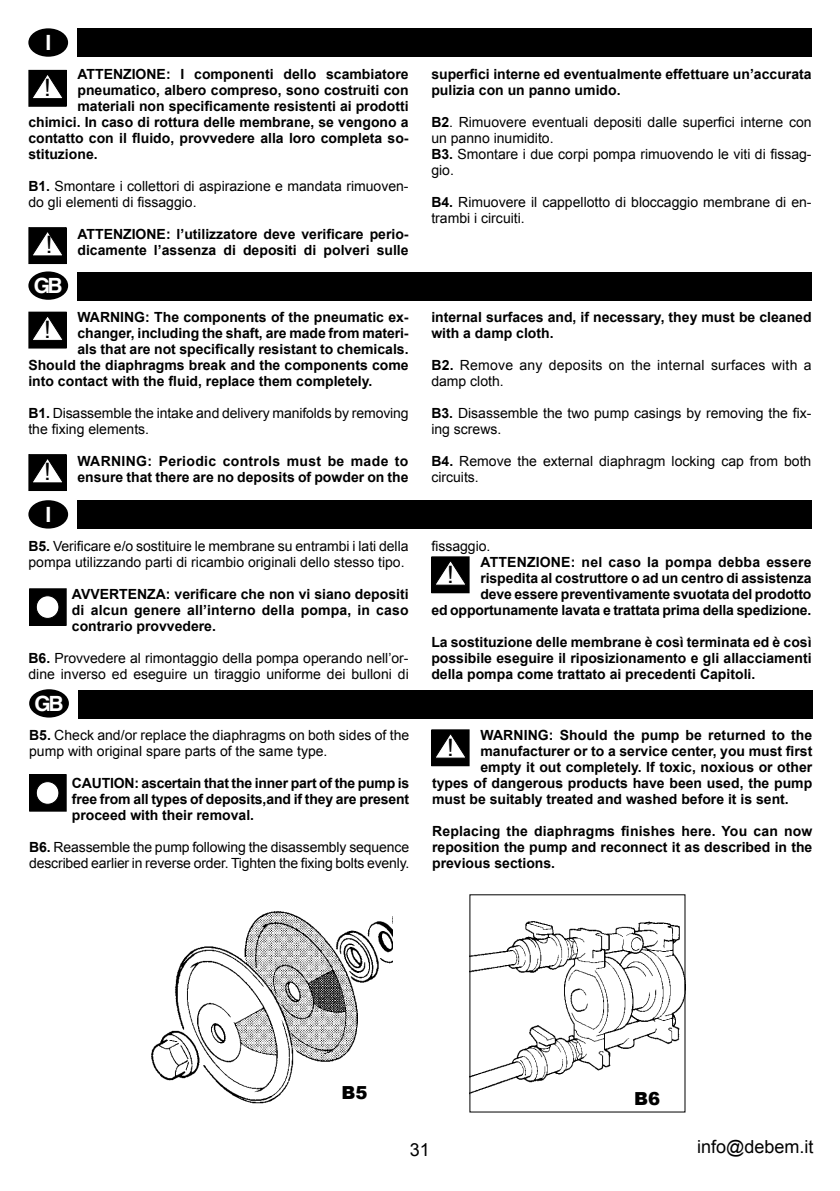
<style>
.page{position:relative;width:840px;height:1191px;background:#fff}
.page>*{position:absolute;margin:0;border:0;box-sizing:border-box;transform-origin:0 0}
.t1{font:24px "Arial";color:#000}
.t2{font:700 21px "Helvetica";color:#fff}
.t3{font:18px "Arial";color:#000}
.t4{font:900 18px "Arial";color:#000}
.t5{font:700 14px/16px "Arial";color:#000}
.t6{font:14px/16px "Arial";color:#000}
.s1{font-weight:700}
</style>
<div class="page">
<div style="left:29px;top:29px;width:38px;height:27px;background:#000;border-radius:50%"></div>
<div style="left:28px;top:28px;width:40px;height:29px;border:2px solid #000;border-radius:50%"></div>
<div style="left:77px;top:28px;width:734px;height:29px;background:#000"></div>
<div style="left:77px;top:272px;width:734px;height:29px;background:#000"></div>
<div style="left:29px;top:272px;width:38px;height:27px;background:#000;border-radius:50%"></div>
<div style="left:28px;top:271px;width:40px;height:29px;border:2px solid #000;border-radius:50%"></div>
<div style="left:29px;top:70px;width:37px;height:36px;background:#000"></div>
<div style="left:28px;top:70px;width:39px;height:37px;border:1px solid #000"></div>
<svg style="left:33px;top:75px;width:30px;height:24px"></svg>
<div style="left:29px;top:228px;width:37px;height:35px;background:#000"></div>
<div style="left:28px;top:227px;width:39px;height:37px;border:1px solid #000"></div>
<svg style="left:32px;top:232px;width:30px;height:24px"></svg>
<div style="left:29px;top:454px;width:37px;height:36px;background:#000"></div>
<div style="left:28px;top:454px;width:39px;height:37px;border:1px solid #000"></div>
<svg style="left:33px;top:459px;width:29px;height:24px"></svg>
<div style="left:29px;top:312px;width:37px;height:36px;background:#000"></div>
<div style="left:28px;top:312px;width:39px;height:36px;border:1px solid #000"></div>
<svg style="left:33px;top:317px;width:30px;height:23px"></svg>
<div style="left:29px;top:501px;width:38px;height:26px;background:#000;border-radius:50%"></div>
<div style="left:28px;top:500px;width:40px;height:28px;border:2px solid #000;border-radius:50%"></div>
<div style="left:77px;top:500px;width:734px;height:28px;background:#000"></div>
<div style="left:78px;top:690px;width:733px;height:28px;background:#000"></div>
<div style="left:30px;top:690px;width:38px;height:26px;background:#000;border-radius:50%"></div>
<div style="left:29px;top:689px;width:40px;height:28px;border:2px solid #000;border-radius:50%"></div>
<div style="left:30px;top:589px;width:36px;height:36px;background:#000"></div>
<div style="left:29px;top:588px;width:38px;height:38px;border:1px solid #000"></div>
<div style="left:36px;top:596px;width:23px;height:22px;background:#fff;border-radius:50%"></div>
<div style="left:36px;top:595px;width:23px;height:24px;border:1px solid #000;border-radius:50%"></div>
<div style="left:30px;top:774px;width:36px;height:37px;background:#000"></div>
<div style="left:29px;top:774px;width:38px;height:37px;border:1px solid #000"></div>
<div style="left:36px;top:781px;width:23px;height:23px;background:#fff;border-radius:50%"></div>
<div style="left:36px;top:781px;width:23px;height:23px;border:1px solid #000;border-radius:50%"></div>
<div style="left:431px;top:557px;width:38px;height:36px;background:#000"></div>
<div style="left:431px;top:556px;width:38px;height:37px;border:1px solid #000"></div>
<svg style="left:432px;top:559px;width:36px;height:27px"></svg>
<div style="left:431px;top:730px;width:38px;height:35px;background:#000"></div>
<div style="left:431px;top:729px;width:38px;height:37px;border:1px solid #000"></div>
<svg style="left:432px;top:732px;width:36px;height:27px"></svg>
<img style="left:471px;top:921px;width:212px;height:173px">
<img style="left:151px;top:911px;width:241px;height:193px">
<h2 class="t2" style="left:45px;top:26px;width:7px">I</h2>
<p class="t5" style="left:77px;top:67px;width:332px">ATTENZIONE: I componenti dello scambiatore</p>
<p class="t5" style="left:77px;top:83px;width:332px">pneumatico, albero compreso, sono costruiti con</p>
<p class="t5" style="left:77px;top:99px;width:332px">materiali non specificamente resistenti ai prodotti</p>
<p class="t5" style="left:28px;top:115px;width:381px">chimici. In caso di rottura delle membrane, se vengono a</p>
<p class="t5" style="left:28px;top:131px;width:381px">contatto con il fluido, provvedere alla loro completa so-</p>
<p class="t5" style="left:28px;top:147px;width:71px">stituzione.</p>
<p class="t6" style="left:28px;top:178px;width:381px"><span class="s1">B1.</span> Smontare i collettori di aspirazione e mandata rimuoven&shy;do gli elementi di fissaggio.</p>
<p class="t5" style="left:77px;top:227px;width:332px">ATTENZIONE: l’utilizzatore deve verificare perio&shy;dicamente l’assenza di depositi di polveri sulle</p>
<h1 class="t1" style="left:44px;top:72px;width:8px">!</h1>
<h1 class="t1" style="left:46px;top:229px;width:8px">!</h1>
<h2 class="t2" style="left:34px;top:269px;width:31px">GB</h2>
<p class="t5" style="left:77px;top:309px;width:332px">WARNING: The components of the pneumatic ex-</p>
<p class="t5" style="left:77px;top:325px;width:332px">changer, including the shaft, are made from materi-</p>
<p class="t5" style="left:77px;top:341px;width:332px">als that are not specifically resistant to chemicals.</p>
<p class="t5" style="left:28px;top:357px;width:381px">Should the diaphragms break and the components come</p>
<p class="t5" style="left:28px;top:373px;width:345px">into contact with the fluid, replace them completely.</p>
<p class="t6" style="left:28px;top:405px;width:381px"><span class="s1">B1.</span> Disassemble the intake and delivery manifolds by removing the fixing elements.</p>
<p class="t5" style="left:77px;top:453px;width:332px">WARNING: Periodic controls must be made to ensure that there are no deposits of powder on the</p>
<h1 class="t1" style="left:44px;top:314px;width:8px">!</h1>
<h1 class="t1" style="left:44px;top:456px;width:8px">!</h1>
<h2 class="t2" style="left:45px;top:497px;width:7px">I</h2>
<p class="t6" style="left:28px;top:538px;width:381px"><span class="s1">B5.</span> Verificare e/o sostituire le membrane su entrambi i lati della pompa utilizzando parti di ricambio originali dello stesso tipo.</p>
<p class="t5" style="left:72px;top:586px;width:338px;text-align:justify">AVVERTENZA: verificare che non vi siano depositi di alcun genere all’interno della pompa, in caso contrario provvedere.</p>
<p class="t6" style="left:28px;top:650px;width:381px"><span class="s1">B6.</span> Provvedere al rimontaggio della pompa operando nell’or&shy;dine inverso ed eseguire un tiraggio uniforme dei bulloni di</p>
<h2 class="t2" style="left:34px;top:687px;width:31px">GB</h2>
<p class="t6" style="left:29px;top:726px;width:381px"><span class="s1">B5.</span> Check and/or replace the diaphragms on both sides of the pump with original spare parts of the same type.</p>
<p class="t5" style="left:72px;top:775px;width:339px;text-align:justify">CAUTION: ascertain that the inner part of the pump is free from all types of deposits,and if they are present proceed with their removal.</p>
<p class="t6" style="left:29px;top:839px;width:381px"><span class="s1">B6.</span> Reassemble the pump following the disassembly sequence described earlier in reverse order. Tighten the fixing bolts evenly.</p>
<p class="t5" style="left:431px;top:67px;width:381px">superfici interne ed eventualmente effettuare un’accurata pulizia con un panno umido.</p>
<p class="t6" style="left:431px;top:114px;width:381px"><span class="s1">B2</span>. Rimuovere eventuali depositi dalle superfici interne con un panno inumidito.<br><span class="s1">B3.</span> Smontare i due corpi pompa rimuovendo le viti di fissag&shy;gio.</p>
<p class="t6" style="left:431px;top:194px;width:381px"><span class="s1">B4.</span> Rimuovere il cappellotto di bloccaggio membrane di en&shy;trambi i circuiti.</p>
<p class="t5" style="left:431px;top:309px;width:381px">internal surfaces and, if necessary, they must be cleaned with a damp cloth.</p>
<p class="t6" style="left:431px;top:357px;width:381px"><span class="s1">B2.</span> Remove any deposits on the internal surfaces with a damp cloth.</p>
<p class="t6" style="left:431px;top:405px;width:381px"><span class="s1">B3.</span> Disassemble the two pump casings by removing the fix&shy;ing screws.</p>
<p class="t6" style="left:431px;top:453px;width:381px"><span class="s1">B4.</span> Remove the external diaphragm locking cap from both circuits.</p>
<p class="t6" style="left:431px;top:538px;width:61px">fissaggio.</p>
<p class="t5" style="left:431px;top:554px;width:381px;text-align:right">ATTENZIONE: nel caso la pompa debba essere rispedita al costruttore o ad un centro di assistenza<br>deve essere preventivamente svuotata del prodotto<br>ed opportunamente lavata e trattata prima della spedizione.</p>
<p class="t5" style="left:431px;top:634px;width:381px;text-align:justify">La sostituzione delle membrane è così terminata ed è così possibile eseguire il riposizionamento e gli allacciamenti della pompa come trattato ai precedenti Capitoli.</p>
<h1 class="t1" style="left:447px;top:558px;width:8px">!</h1>
<p class="t5" style="left:480px;top:727px;width:333px">WARNING: Should the pump be returned to the</p>
<p class="t5" style="left:480px;top:743px;width:333px">manufacturer or to a service center, you must first</p>
<p class="t5" style="left:480px;top:759px;width:333px">empty it out completely. If toxic, noxious or other</p>
<p class="t5" style="left:432px;top:775px;width:381px">types of dangerous products have been used, the pump</p>
<p class="t5" style="left:432px;top:791px;width:358px">must be suitably treated and washed before it is sent.</p>
<p class="t5" style="left:432px;top:823px;width:381px;text-align:justify">Replacing the diaphragms finishes here. You can now reposition the pump and reconnect it as described in the previous sections.</p>
<h1 class="t1" style="left:447px;top:731px;width:8px">!</h1>
<p class="t4" style="left:341px;top:1079px;width:28px">B5</p>
<p class="t4" style="left:634px;top:1085px;width:28px">B6</p>
<p class="t3" style="left:410px;top:1137px;width:22px">31</p>
<p class="t3" style="left:696px;top:1135px;width:118px">info@debem.it</p>
</div>
